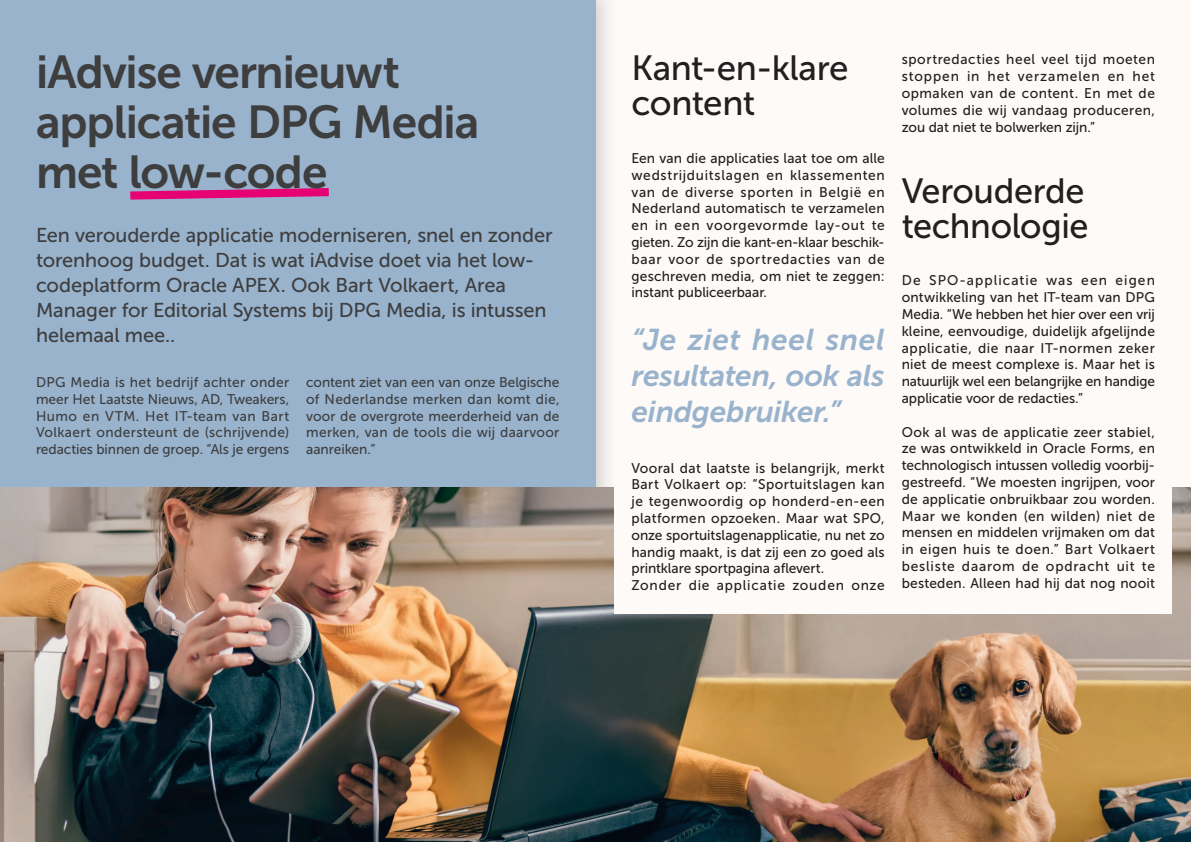
<style>
.page{position:relative;width:1191px;height:842px;background:#fff}
.page>*{position:absolute;margin:0;border:0;box-sizing:border-box;transform-origin:0 0}
.t1{font:46px/50px "Museo Sans 700";letter-spacing:-.025em;color:#3e3e3f}
.t2{font:35px/35px "Museo Sans 500";letter-spacing:-.01em;color:#231f20}
.t3{font:italic 30px/36px "Museo Sans 700";letter-spacing:-.005em;color:#99b3cd;text-align:justify}
.t4{font:20px/25px "Museo Sans 500";letter-spacing:-.005em;color:#3e3e3f}
.t5{font:14px/16.8px "Museo Sans 500";letter-spacing:.015em;color:#231f20;text-align:justify}
.t6{font:14px/16.8px "Museo Sans 500";letter-spacing:.015em;color:#3e3e3f;text-align:justify}
</style>
<div class="page">
<div style="left:595px;top:0;width:596px;height:842px;background:#fefaf8"></div>
<div style="left:0;top:0;width:619px;height:842px;background:#231f20;opacity:.22"></div>
<div style="left:0;top:0;width:595px;height:842px;background:#99b3cd"></div>
<img style="left:0;top:488px;width:1191px;height:354px">
<div style="left:614px;top:323px;width:557px;height:291px;background:#fefaf8"></div>
<svg style="left:130px;top:188px;width:199px;height:12px"></svg>
<h1 class="t1" style="left:36px;top:47px;width:445px">iAdvise vernieuwt applicatie DPG Media met low-code</h1>
<h3 class="t4" style="left:36px;top:222px;width:518px">Een verouderde applicatie moderniseren, snel en zonder torenhoog budget. Dat is wat iAdvise doet via het low&shy;codeplatform Oracle APEX. Ook Bart Volkaert, Area Manager for Editorial Systems bij DPG Media, is intussen helemaal mee..</h3>
<p class="t6" style="left:36px;top:374px;width:255px">DPG Media is het bedrijf achter onder meer Het Laatste Nieuws, AD, Tweakers, Humo en VTM. Het IT-team van Bart Volkaert ondersteunt de (schrijvende) redacties binnen de groep. “Als je ergens</p>
<p class="t6" style="left:306px;top:374px;width:255px">content ziet van een van onze Belgische of Nederlandse merken dan komt die, voor de overgrote meerderheid van de merken, van de tools die wij daarvoor aanreiken.”</p>
<h2 class="t2" style="left:631px;top:51px;width:219px">Kant-en-klare content</h2>
<p class="t5" style="left:631px;top:150px;width:255px">Een van die applicaties laat toe om alle wedstrijduitslagen en klassementen van de diverse sporten in België en Nederland automatisch te verzamelen en in een voorgevormde lay-out te gieten. Zo zijn die kant-en-klaar beschik&shy;baar voor de sportredacties van de geschreven media, om niet te zeggen: instant publiceerbaar.</p>
<h3 class="t3" style="left:631px;top:322px;width:255px">“Je ziet heel snel resultaten, ook als eindgebruiker.”</h3>
<p class="t5" style="left:631px;top:459px;width:255px;text-align:left">Vooral dat laatste is belangrijk, merkt Bart Volkaert op: “Sportuitslagen kan je tegenwoordig op honderd-en-een platformen opzoeken. Maar wat SPO, onze sportuitslagenapplicatie, nu net zo handig maakt, is dat zij een zo goed als printklare sportpagina aflevert.<br>Zonder die applicatie zouden onze</p>
<p class="t5" style="left:901px;top:51px;width:255px">sportredacties heel veel tijd moeten stoppen in het verzamelen en het opmaken van de content. En met de volumes die wij vandaag produceren, zou dat niet te bolwerken zijn.”</p>
<h2 class="t2" style="left:901px;top:173px;width:188px">Verouderde technologie</h2>
<p class="t5" style="left:901px;top:272px;width:255px">De SPO-applicatie was een eigen ontwikkeling van het IT-team van DPG Media. “We hebben het hier over een vrij kleine, eenvoudige, duidelijk afgelijnde applicatie, die naar IT-normen zeker niet de meest complexe is. Maar het is natuurlijk wel een belangrijke en handige applicatie voor de redacties.”</p>
<p class="t5" style="left:901px;top:423px;width:255px">Ook al was de applicatie zeer stabiel, ze was ontwikkeld in Oracle Forms, en technologisch intussen volledig voorbij&shy;gestreefd. “We moesten ingrijpen, voor de applicatie onbruikbaar zou worden.<br>Maar we konden (en wilden) niet de mensen en middelen vrijmaken om dat in eigen huis te doen.” Bart Volkaert besliste daarom de opdracht uit te besteden. Alleen had hij dat nog nooit</p>
</div>
